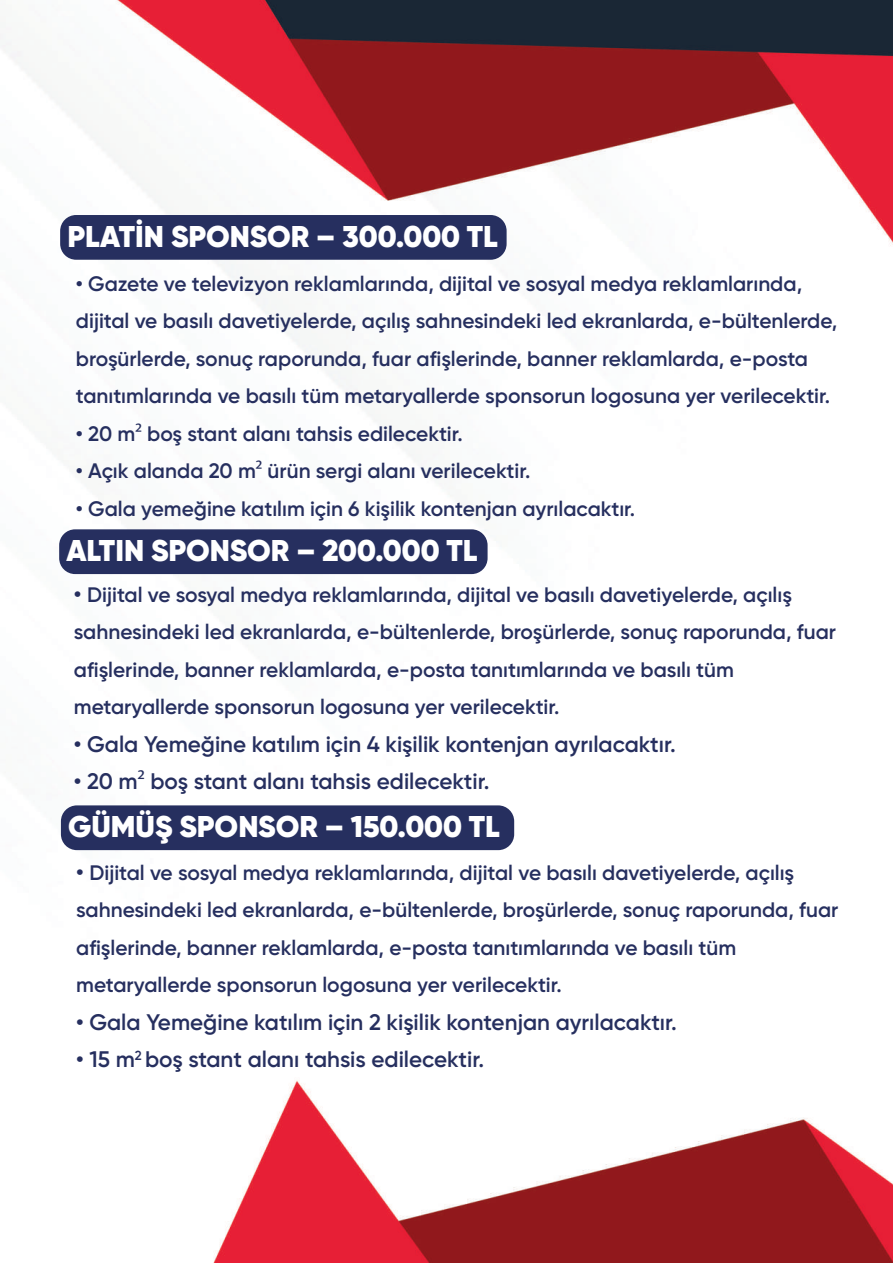
<style>
.page{position:relative;width:893px;height:1263px;background:#fff}
.page>*{position:absolute;margin:0;border:0;box-sizing:border-box;transform-origin:0 0}
.t1{font:900 30px "Gilroy";color:#fff}
.t2{font:600 22.5px "Gilroy";color:#262f5f}
.t3{font:600 21px/37.5px "Gilroy";color:#262f5f}
.s1{font-family:"Myriad Pro";font-weight:400}
.s2{font-size:22.5px}
</style>
<div class="page">
<img style="left:1px;top:0;width:892px;height:1263px">
<div style="left:59px;top:529px;width:429px;height:45px;background:#262f5f;border-radius:16px"></div>
<div style="left:61px;top:805px;width:453px;height:45px;background:#262f5f;border-radius:16px"></div>
<div style="left:60px;top:215px;width:447px;height:45px;background:#262f5f;border-radius:16px"></div>
<h1 class="t1" style="left:67px;top:217px;width:432px">PLATİN SPONSOR – 300.000 TL</h1>
<p class="t3" style="left:76px;top:264px;width:763px">• Gazete ve televizyon reklamlarında, dijital ve sosyal medya reklamlarında, dijital ve basılı davetiyelerde, açılış sahnesindeki led ekranlarda, e-bültenlerde, broşürlerde, sonuç raporunda, fuar afişlerinde, banner reklamlarda, e-posta tanıtımlarında ve basılı tüm metaryallerde sponsorun logosuna yer verilecektir.</p>
<p class="t3" style="left:76px;top:414px;width:388px">• 20 m<span class="s1">²</span> boş stant alanı tahsis edilecektir.</p>
<p class="t3" style="left:76px;top:452px;width:456px">• Açık alanda 20 m<span class="s1">²</span> ürün sergi alanı verilecektir.</p>
<p class="t3" style="left:76px;top:489px;width:561px">• Gala yemeğine katılım için 6 kişilik kontenjan ayrılacaktır.</p>
<h1 class="t1" style="left:66px;top:532px;width:412px">ALTIN SPONSOR – 200.000 TL</h1>
<p class="t3" style="left:74px;top:575px;width:764px"><span class="s2">•</span> Dijital ve sosyal medya reklamlarında, dijital ve basılı davetiyelerde, açılış sahnesindeki led ekranlarda, e-bültenlerde, broşürlerde, sonuç raporunda, fuar afişlerinde, banner reklamlarda, e-posta tanıtımlarında ve basılı tüm metaryallerde sponsorun logosuna yer verilecektir.</p>
<p class="t2" style="left:74px;top:730px;width:603px">• Gala Yemeğine katılım için 4 kişilik kontenjan ayrılacaktır.</p>
<p class="t2" style="left:74px;top:767px;width:417px">• 20 m<span class="s1">²</span> boş stant alanı tahsis edilecektir.</p>
<h1 class="t1" style="left:68px;top:808px;width:433px">GÜMÜŞ SPONSOR – 150.000 TL</h1>
<p class="t3" style="left:76px;top:853px;width:764px"><span class="s2">•</span> Dijital ve sosyal medya reklamlarında, dijital ve basılı davetiyelerde, açılış sahnesindeki led ekranlarda, e-bültenlerde, broşürlerde, sonuç raporunda, fuar afişlerinde, banner reklamlarda, e-posta tanıtımlarında ve basılı tüm metaryallerde sponsorun logosuna yer verilecektir.</p>
<p class="t2" style="left:76px;top:1008px;width:602px">• Gala Yemeğine katılım için 2 kişilik kontenjan ayrılacaktır.</p>
<p class="t2" style="left:76px;top:1045px;width:409px">• 15 m<sup>2</sup> boş stant alanı tahsis edilecektir.</p>
</div>
